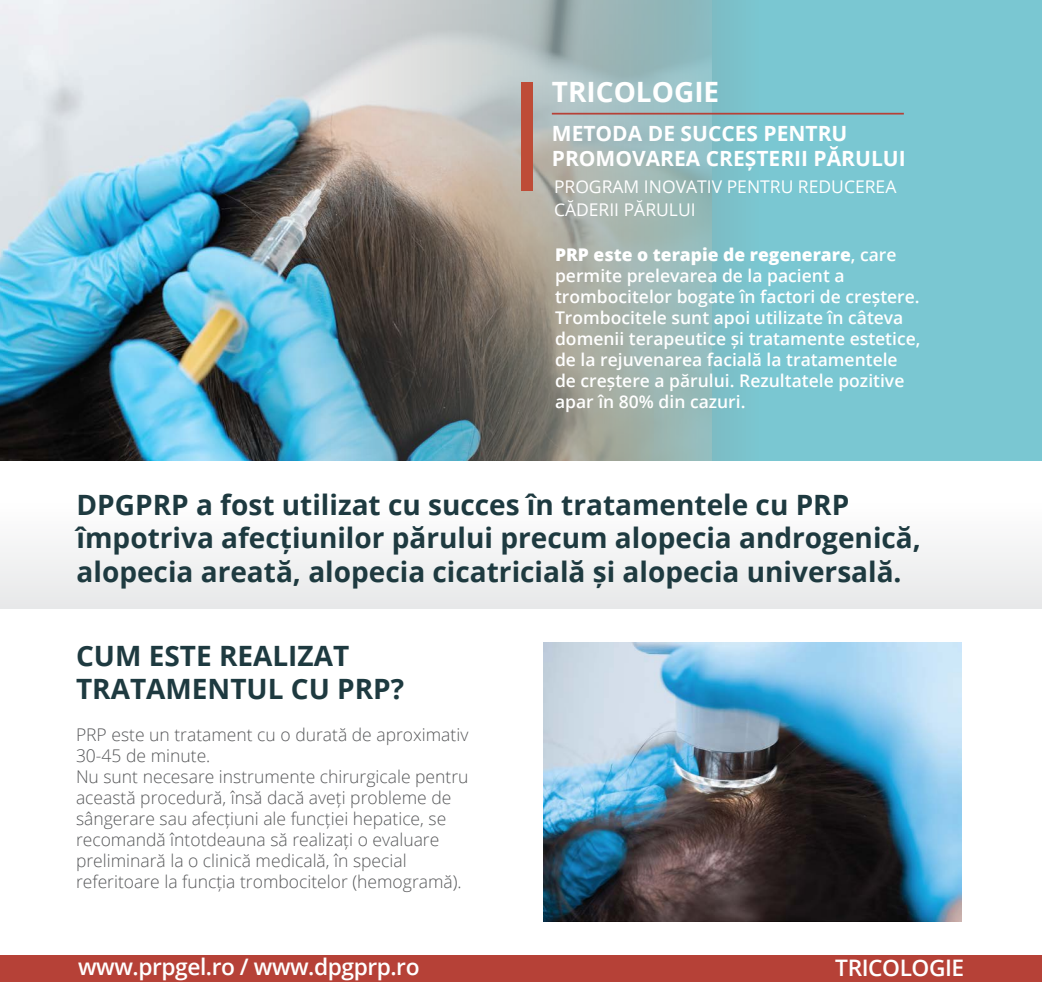
<style>
.page{position:relative;width:1042px;height:1008px;background:#fff}
.page>*{position:absolute;margin:0;border:0;box-sizing:border-box;transform-origin:0 0}
.t1{font:700 28px/33.6px "Open Sans";color:#1e3a40}
.t2{font:700 28px "Open Sans";color:#fff}
.t3{font:600 22.75px "Open Sans";letter-spacing:-.02em;color:#fff}
.t4{font:700 21px/25.2px "Open Sans";color:#fff}
.t5{font:300 17.5px/21px "Open Sans";color:#58595b}
.t6{font:600 17.5px/21px "Open Sans";color:#fff}
.t7{font:17.5px/22.8px "Open Sans";color:#fff}
.s1{font-weight:800}
</style>
<div class="page">
<div style="left:0;top:460px;width:1042px;height:149px;background:linear-gradient(to bottom,#fff,#e9e9ea)"></div>
<div style="left:0;top:0;width:1042px;height:460px;background:#7ac7d2"></div>
<img style="left:0;top:0;width:712px;height:460px">
<div style="left:0;top:955px;width:1042px;height:26px;background:#b64137"></div>
<div style="left:522px;top:82px;width:11px;height:108px;background:#be4c37"></div>
<hr style="left:552px;top:113px;width:352px;height:2px;background:#b64137">
<img style="left:544px;top:643px;width:417px;height:278px">
<h1 class="t2" style="left:552px;top:72px;width:169px">TRICOLOGIE</h1>
<p class="t4" style="left:552px;top:120px;width:355px">METODA DE SUCCES PENTRU<br>PROMOVAREA CREȘTERII PĂRULUI</p>
<p class="t7" style="left:554px;top:175px;width:344px">PROGRAM INOVATIV PENTRU REDUCEREA<br>CĂDERII PĂRULUI</p>
<p class="t6" style="left:555px;top:244px;width:367px"><span class="s1">PRP este o terapie de regenerare</span>, care permite prelevarea de la pacient a trombocitelor bogate în factori de creștere.<br>Trombocitele sunt apoi utilizate în câteva domenii terapeutice și tratamente estetice, de la rejuvenarea facială la tratamentele de creștere a părului. Rezultatele pozitive apar în 80% din cazuri.</p>
<h1 class="t1" style="left:77px;top:487px;width:846px">DPGPRP a fost utilizat cu succes în tratamentele cu PRP împotriva afecțiunilor părului precum alopecia androgenică, alopecia areată, alopecia cicatricială și alopecia universală.</h1>
<h1 class="t1" style="left:76px;top:638px;width:330px">CUM ESTE REALIZAT<br>TRATAMENTUL CU PRP?</h1>
<p class="t5" style="left:76px;top:724px;width:394px">PRP este un tratament cu o durată de aproximativ 30-45 de minute.<br>Nu sunt necesare instrumente chirurgicale pentru această procedură, însă dacă aveți probleme de sângerare sau afecțiuni ale funcției hepatice, se recomandă întotdeauna să realizați o evaluare preliminară la o clinică medicală, în special referitoare la funcția trombocitelor (hemogramă).</p>
<h2 class="t3" style="left:78px;top:951px;width:343px">www.prpgel.ro / www.dpgprp.ro</h2>
<h2 class="t3" style="left:835px;top:952px;width:130px">TRICOLOGIE</h2>
</div>
